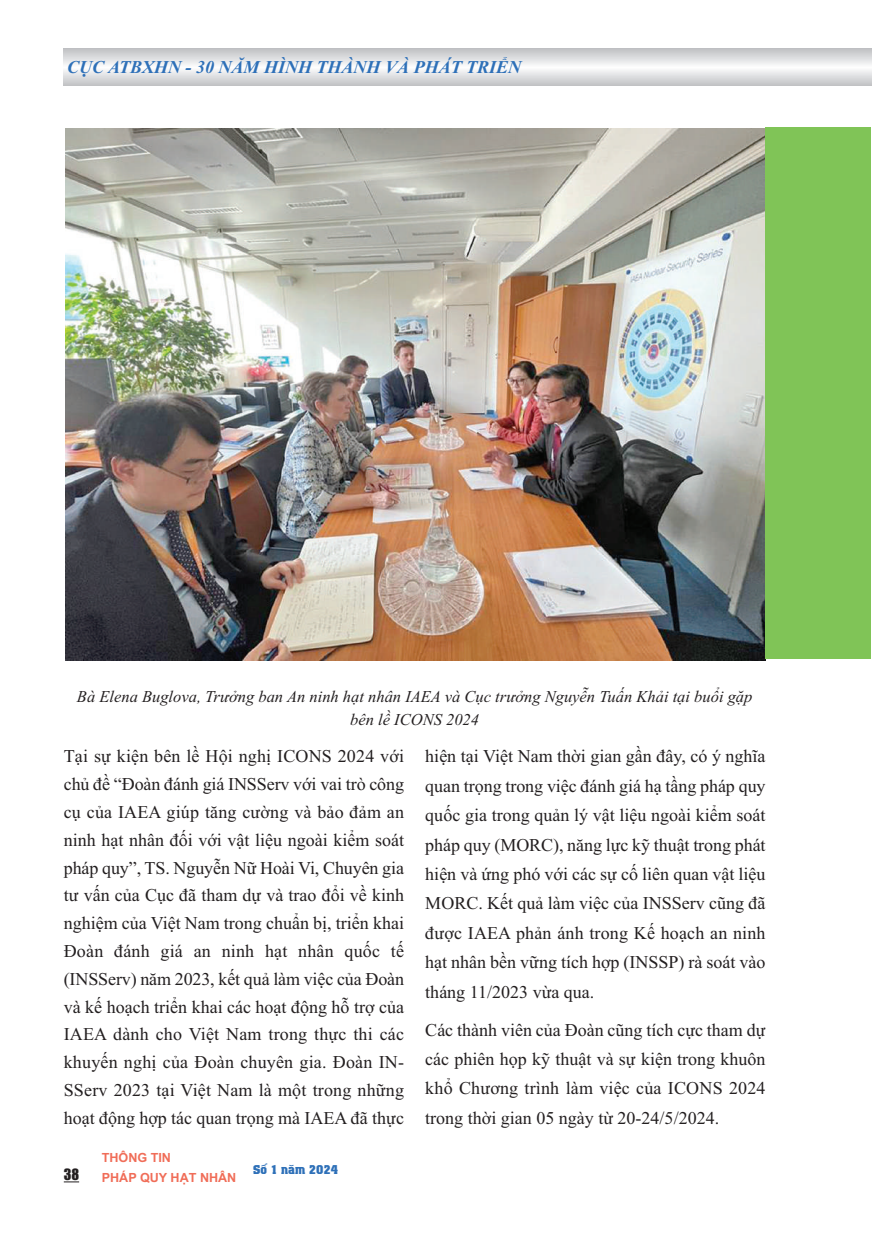
<style>
.page{position:relative;width:872px;height:1234px;background:#fff}
.page>*{position:absolute;margin:0;border:0;box-sizing:border-box;transform-origin:0 0}
.t1{font:18px/27.8px "Times New Roman";color:#231f20;text-align:justify}
.t2{font:italic 700 18px "Times New Roman";color:#2e70b8}
.t3{font:italic 16.5px/22.5px "Times New Roman";color:#231f20;text-align:center}
.t4{font:14.4px "UTM Impact";color:#231f20}
.t5{font:700 12.6px/19.5px "Arial";color:#f06d58}
.t6{font:12.6px "UTM Colossalis";color:#2e70b8}
</style>
<div class="page">
<svg style="left:64px;top:1181px;width:15px;height:1px"></svg>
<svg style="left:64px;top:49px;width:808px;height:36px"></svg>
<img style="left:65px;top:128px;width:700px;height:532px">
<div style="left:765px;top:128px;width:106px;height:531px;background:#80c457"></div>
<p class="t2" style="left:67px;top:56px;width:455px">CỤC ATBXHN - 30 NĂM HÌNH THÀNH VÀ PHÁT TRIỂN</p>
<p class="t3" style="left:77px;top:685px;width:677px">Bà Elena Buglova, Trưởng ban An ninh hạt nhân IAEA và Cục trưởng Nguyễn Tuấn Khải tại buổi gặp bên lề ICONS 2024</p>
<p class="t1" style="left:64px;top:742px;width:342px">Tại sự kiện bên lề Hội nghị ICONS 2024 với chủ đề “Đoàn đánh giá INSServ với vai trò công cụ của IAEA giúp tăng cường và bảo đảm an ninh hạt nhân đối với vật liệu ngoài kiểm soát pháp quy”, TS. Nguyễn Nữ Hoài Vi, Chuyên gia tư vấn của Cục đã tham dự và trao đổi về kinh nghiệm của Việt Nam trong chuẩn bị, triển khai Đoàn đánh giá an ninh hạt nhân quốc tế (INSServ) năm 2023, kết quả làm việc của Đoàn và kế hoạch triển khai các hoạt động hỗ trợ của IAEA dành cho Việt Nam trong thực thi các khuyến nghị của Đoàn chuyên gia. Đoàn IN-SServ 2023 tại Việt Nam là một trong những hoạt động hợp tác quan trọng mà IAEA đã thực</p>
<p class="t1" style="left:425px;top:741px;width:342px;line-height:29.4px">hiện tại Việt Nam thời gian gần đây, có ý nghĩa quan trọng trong việc đánh giá hạ tầng pháp quy quốc gia trong quản lý vật liệu ngoài kiểm soát pháp quy (MORC), năng lực kỹ thuật trong phát hiện và ứng phó với các sự cố liên quan vật liệu MORC. Kết quả làm việc của INSServ cũng đã được IAEA phản ánh trong Kế hoạch an ninh hạt nhân bền vững tích hợp (INSSP) rà soát vào tháng 11/2023 vừa qua.</p>
<p class="t1" style="left:425px;top:1014px;width:342px;line-height:29.4px">Các thành viên của Đoàn cũng tích cực tham dự các phiên họp kỹ thuật và sự kiện trong khuôn khổ Chương trình làm việc của ICONS 2024 trong thời gian 05 ngày từ 20-24/5/2024.</p>
<p class="t4" style="left:64px;top:1166px;width:17px">38</p>
<p class="t5" style="left:102px;top:1147px;width:136px">THÔNG TIN<br>PHÁP QUY HẠT NHÂN</p>
<p class="t6" style="left:253px;top:1161px;width:86px">Số 1 năm 2024</p>
</div>
